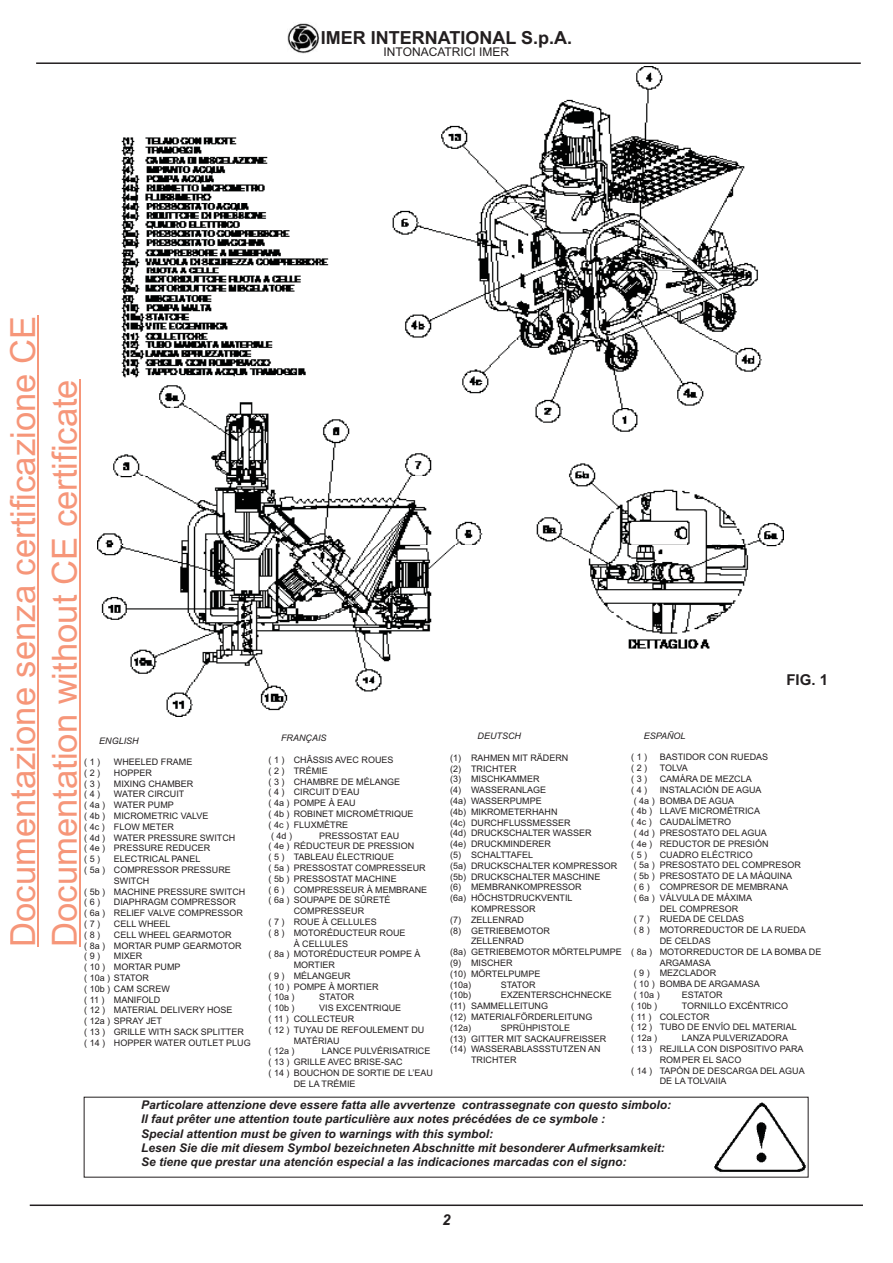
<style>
.page{position:relative;width:893px;height:1263px;background:#fff}
.page>*{position:absolute;margin:0;border:0;box-sizing:border-box;transform-origin:0 0}
.t1{font:34.65px/41.5px "Arial";color:#f69679}
.t2{font:700 18px "Arial";color:#231f20}
.t3{font:700 15px "Arial";color:#231f20}
.t4{font:italic 700 15px "Arial";color:#231f20}
.t5{font:italic 700 12px/14.4px "Arial";color:#231f20}
.t6{font:12px "Arial";color:#231f20}
.t7{font:9px/10.8px "Arial";color:#231f20}
.t8{font:italic 9px "Arial";color:#231f20}
</style>
<div class="page">
<hr style="left:36px;top:62px;width:825px;height:2px;background:#231f20">
<hr style="left:30px;top:1205px;width:833px;height:1px;background:#231f20">
<img style="left:288px;top:23px;width:31px;height:30px">
<img style="left:714px;top:1102px;width:92px;height:70px">
<img style="left:97px;top:67px;width:686px;height:650px">
<hr style="left:38px;top:316px;width:1px;height:631px;background:#f69679">
<hr style="left:79px;top:379px;width:2px;height:568px;background:#f69679">
<h2 class="t2" style="left:321px;top:31px;width:253px">IMER INTERNATIONAL S.p.A.</h2>
<h3 class="t6" style="left:384px;top:48px;width:127px">INTONACATRICI IMER</h3>
<h1 class="t1" style="left:2px;top:947px;width:633px;rotate:-90deg">Documentazione senza certificazione CE<br>Documentation without CE certificate</h1>
<p class="t8" style="left:99px;top:737px;width:41px">ENGLISH</p>
<p class="t7" style="left:84px;top:757px;width:17px">( 1 )</p>
<p class="t7" style="left:114px;top:757px;width:80px">WHEELED FRAME</p>
<p class="t7" style="left:84px;top:768px;width:17px">( 2 )</p>
<p class="t7" style="left:114px;top:768px;width:39px">HOPPER</p>
<p class="t7" style="left:84px;top:779px;width:17px">( 3 )</p>
<p class="t7" style="left:114px;top:779px;width:81px">MIXING CHAMBER</p>
<p class="t7" style="left:84px;top:790px;width:17px">( 4 )</p>
<p class="t7" style="left:84px;top:790px;width:153px;text-indent:30px">WATER CIRCUIT<br>( 4a ) WATER PUMP<br>( 4b ) MICROMETRIC VALVE<br>( 4c ) FLOW METER<br>( 4d ) WATER PRESSURE SWITCH ( 4e ) PRESSURE REDUCER<br>( 5 )</p>
<p class="t7" style="left:114px;top:855px;width:88px">ELECTRICAL PANEL</p>
<p class="t7" style="left:84px;top:865px;width:148px">( 5a ) COMPRESSOR PRESSURE</p>
<p class="t7" style="left:114px;top:876px;width:37px">SWITCH</p>
<p class="t7" style="left:84px;top:887px;width:163px">( 5b ) MACHINE PRESSURE SWITCH</p>
<p class="t7" style="left:84px;top:898px;width:17px">( 6 )</p>
<p class="t7" style="left:84px;top:898px;width:160px;text-indent:30px">DIAPHRAGM COMPRESSOR<br>( 6a ) RELIEF VALVE COMPRESSOR ( 7 )</p>
<p class="t7" style="left:114px;top:919px;width:58px">CELL WHEEL</p>
<p class="t7" style="left:84px;top:930px;width:17px">( 8 )</p>
<p class="t7" style="left:84px;top:930px;width:159px;text-indent:30px">CELL WHEEL GEARMOTOR<br>( 8a ) MORTAR PUMP GEARMOTOR ( 9 )</p>
<p class="t7" style="left:84px;top:952px;width:168px;text-indent:30px">MIXER<br>( 10 ) MORTAR PUMP<br>( 10a ) STATOR<br>( 10b ) CAM SCREW<br>( 11 ) MANIFOLD<br>( 12 ) MATERIAL DELIVERY HOSE<br>( 12a ) SPRAY JET<br>( 13 ) GRILLE WITH SACK SPLITTER<br>( 14 ) HOPPER WATER OUTLET PLUG</p>
<p class="t8" style="left:281px;top:735px;width:47px">FRANÇAIS</p>
<p class="t7" style="left:269px;top:755px;width:146px">( 1 ) CHÂSSIS AVEC ROUES<br>( 2 ) TRÉMIE<br>( 3 ) CHAMBRE DE MÉLANGE<br>( 4 ) CIRCUIT D’EAU<br>( 4a ) POMPE À EAU<br>( 4b ) ROBINET MICROMÉTRIQUE ( 4c ) FLUXMÈTRE<br>( 4d )</p>
<p class="t7" style="left:319px;top:831px;width:81px">PRESSOSTAT EAU</p>
<p class="t7" style="left:269px;top:842px;width:147px">( 4e ) RÉDUCTEUR DE PRESSION</p>
<p class="t7" style="left:269px;top:852px;width:127px">( 5 ) TABLEAU ÉLECTRIQUE</p>
<p class="t7" style="left:269px;top:863px;width:159px">( 5a ) PRESSOSTAT COMPRESSEUR</p>
<p class="t7" style="left:269px;top:874px;width:130px">( 5b ) PRESSOSTAT MACHINE</p>
<p class="t7" style="left:269px;top:885px;width:160px">( 6 ) COMPRESSEUR À MEMBRANE</p>
<p class="t7" style="left:269px;top:896px;width:123px">( 6a ) SOUPAPE DE SÛRETÉ</p>
<p class="t7" style="left:294px;top:906px;width:72px">COMPRESSEUR</p>
<p class="t7" style="left:269px;top:917px;width:110px">( 7 ) ROUE À CELLULES</p>
<p class="t7" style="left:269px;top:928px;width:138px">( 8 ) MOTORÉDUCTEUR ROUE</p>
<p class="t7" style="left:294px;top:939px;width:56px">À CELLULES</p>
<p class="t7" style="left:269px;top:950px;width:153px">( 8a ) MOTORÉDUCTEUR POMPE À</p>
<p class="t7" style="left:294px;top:960px;width:43px">MORTIER</p>
<p class="t7" style="left:269px;top:971px;width:84px">( 9 ) MÉLANGEUR</p>
<p class="t7" style="left:269px;top:982px;width:111px">( 10 ) POMPE À MORTIER</p>
<p class="t7" style="left:269px;top:993px;width:27px">( 10a )</p>
<p class="t7" style="left:319px;top:993px;width:36px">STATOR</p>
<p class="t7" style="left:269px;top:1004px;width:27px">( 10b )</p>
<p class="t7" style="left:319px;top:1004px;width:83px">VIS EXCENTRIQUE</p>
<p class="t7" style="left:269px;top:1014px;width:87px">( 11 ) COLLECTEUR</p>
<p class="t7" style="left:269px;top:1025px;width:157px">( 12 ) TUYAU DE REFOULEMENT DU</p>
<p class="t7" style="left:294px;top:1036px;width:47px">MATÉRIAU</p>
<p class="t7" style="left:269px;top:1047px;width:27px">( 12a )</p>
<p class="t7" style="left:322px;top:1047px;width:110px">LANCE PULVÉRISATRICE</p>
<p class="t7" style="left:269px;top:1058px;width:135px">( 13 ) GRILLE AVEC BRISE-SAC</p>
<p class="t7" style="left:269px;top:1068px;width:166px">( 14 ) BOUCHON DE SORTIE DE L’EAU</p>
<p class="t7" style="left:294px;top:1079px;width:63px">DE LA TRÉMIE</p>
<h3 class="t3" style="left:786px;top:675px;width:43px">FIG. 1</h3>
<p class="t8" style="left:478px;top:733px;width:45px">DEUTSCH</p>
<p class="t7" style="left:450px;top:753px;width:120px">(1) RAHMEN MIT RÄDERN</p>
<p class="t7" style="left:450px;top:764px;width:68px">(2) TRICHTER</p>
<p class="t7" style="left:450px;top:775px;width:91px">(3) MISCHKAMMER</p>
<p class="t7" style="left:450px;top:786px;width:98px">(4) WASSERANLAGE</p>
<p class="t7" style="left:450px;top:796px;width:93px">(4a) WASSERPUMPE</p>
<p class="t7" style="left:450px;top:807px;width:109px">(4b) MIKROMETERHAHN</p>
<p class="t7" style="left:450px;top:818px;width:122px">(4c) DURCHFLUSSMESSER</p>
<p class="t7" style="left:450px;top:829px;width:143px">(4d) DRUCKSCHALTER WASSER</p>
<p class="t7" style="left:450px;top:840px;width:102px">(4e) DRUCKMINDERER</p>
<p class="t7" style="left:450px;top:850px;width:85px">(5) SCHALTTAFEL</p>
<p class="t7" style="left:450px;top:861px;width:169px">(5a) DRUCKSCHALTER KOMPRESSOR</p>
<p class="t7" style="left:450px;top:872px;width:152px">(5b) DRUCKSCHALTER MASCHINE</p>
<p class="t7" style="left:450px;top:883px;width:133px">(6) MEMBRANKOMPRESSOR</p>
<p class="t7" style="left:450px;top:894px;width:124px">(6a) HÖCHSTDRUCKVENTIL</p>
<p class="t7" style="left:471px;top:904px;width:66px">KOMPRESSOR</p>
<p class="t7" style="left:450px;top:915px;width:75px">(7) ZELLENRAD</p>
<p class="t7" style="left:450px;top:926px;width:101px">(8) GETRIEBEMOTOR</p>
<p class="t7" style="left:471px;top:937px;width:54px">ZELLENRAD</p>
<p class="t7" style="left:450px;top:948px;width:173px">(8a) GETRIEBEMOTOR MÖRTELPUMPE</p>
<p class="t7" style="left:450px;top:958px;width:64px">(9) MISCHER</p>
<p class="t7" style="left:450px;top:969px;width:92px">(10) MÖRTELPUMPE</p>
<p class="t7" style="left:450px;top:980px;width:22px">(10a)</p>
<p class="t7" style="left:501px;top:980px;width:36px">STATOR</p>
<p class="t7" style="left:450px;top:991px;width:22px">(10b)</p>
<p class="t7" style="left:450px;top:991px;width:163px;text-indent:51px">EXZENTERSCHCHNECKE (11) SAMMELLEITUNG<br>(12) MATERIALFÖRDERLEITUNG (12a)</p>
<p class="t7" style="left:501px;top:1023px;width:71px">SPRÜHPISTOLE</p>
<p class="t7" style="left:450px;top:1034px;width:158px">(13) GITTER MIT SACKAUFREISSER</p>
<p class="t7" style="left:450px;top:1045px;width:152px">(14) WASSERABLASSSTUTZEN AN</p>
<p class="t7" style="left:471px;top:1055px;width:47px">TRICHTER</p>
<p class="t8" style="left:644px;top:732px;width:43px">ESPAÑOL</p>
<p class="t7" style="left:631px;top:753px;width:17px">( 1 )</p>
<p class="t7" style="left:660px;top:753px;width:110px">BASTIDOR CON RUEDAS</p>
<p class="t7" style="left:631px;top:764px;width:17px">( 2 )</p>
<p class="t7" style="left:660px;top:764px;width:30px">TOLVA</p>
<p class="t7" style="left:631px;top:774px;width:17px">( 3 )</p>
<p class="t7" style="left:660px;top:774px;width:93px">CAMÁRA DE MEZCLA</p>
<p class="t7" style="left:631px;top:785px;width:17px">( 4 )</p>
<p class="t7" style="left:631px;top:785px;width:139px;text-indent:29px">INSTALACIÓN DE AGUA<br>( 4a ) BOMBA DE AGUA<br>( 4b ) LLAVE MICROMÉTRICA<br>( 4c ) CAUDALÍMETRO<br>( 4d ) PRESOSTATO DEL AGUA ( 4e ) REDUCTOR DE PRESIÓN ( 5 )</p>
<p class="t7" style="left:660px;top:850px;width:94px">CUADRO ELÉCTRICO</p>
<p class="t7" style="left:634px;top:861px;width:169px">( 5a ) PRESOSTATO DEL COMPRESOR</p>
<p class="t7" style="left:634px;top:872px;width:160px">( 5b ) PRESOSTATO DE LA MÁQUINA</p>
<p class="t7" style="left:634px;top:882px;width:156px">( 6 ) COMPRESOR DE MEMBRANA</p>
<p class="t7" style="left:634px;top:893px;width:120px">( 6a ) VÁLVULA DE MÁXIMA</p>
<p class="t7" style="left:660px;top:904px;width:80px">DEL COMPRESOR</p>
<p class="t7" style="left:634px;top:915px;width:112px">( 7 ) RUEDA DE CELDAS</p>
<p class="t7" style="left:634px;top:925px;width:174px">( 8 ) MOTORREDUCTOR DE LA RUEDA</p>
<p class="t7" style="left:660px;top:936px;width:52px">DE CELDAS</p>
<p class="t7" style="left:631px;top:947px;width:192px">( 8a ) MOTORREDUCTOR DE LA BOMBA DE</p>
<p class="t7" style="left:660px;top:958px;width:52px">ARGAMASA</p>
<p class="t7" style="left:634px;top:969px;width:84px">( 9 ) MEZCLADOR</p>
<p class="t7" style="left:634px;top:979px;width:128px">( 10 ) BOMBA DE ARGAMASA</p>
<p class="t7" style="left:634px;top:990px;width:27px">( 10a )</p>
<p class="t7" style="left:682px;top:990px;width:42px">ESTATOR</p>
<p class="t7" style="left:631px;top:1001px;width:27px">( 10b )</p>
<p class="t7" style="left:631px;top:1001px;width:167px;text-indent:51px">TORNILLO EXCÉNTRICO<br>( 11 ) COLECTOR<br>( 12 ) TUBO DE ENVÍO DEL MATERIAL ( 12a )</p>
<p class="t7" style="left:682px;top:1033px;width:108px">LANZA PULVERIZADORA</p>
<p class="t7" style="left:631px;top:1044px;width:174px">( 13 ) REJILLA CON DISPOSITIVO PARA</p>
<p class="t7" style="left:660px;top:1055px;width:83px">ROM PER EL SACO</p>
<p class="t7" style="left:631px;top:1066px;width:175px">( 14 ) TAPÓN DE DESCARGA DEL AGUA</p>
<p class="t7" style="left:660px;top:1077px;width:68px">DE LA TOLVAIIA</p>
<p class="t5" style="left:141px;top:1099px;width:531px">Particolare attenzione deve essere fatta alle avvertenze contrassegnate con questo simbolo:<br>Il faut prêter une attention toute particulière aux notes précédées de ce symbole :<br>Special attention must be given to warnings with this symbol:<br>Lesen Sie die mit diesem Symbol bezeichneten Abschnitte mit besonderer Aufmerksamkeit:<br>Se tiene que prestar una atención especial a las indicaciones marcadas con el signo:</p>
<h3 class="t4" style="left:442px;top:1214px;width:10px">2</h3>
</div>
